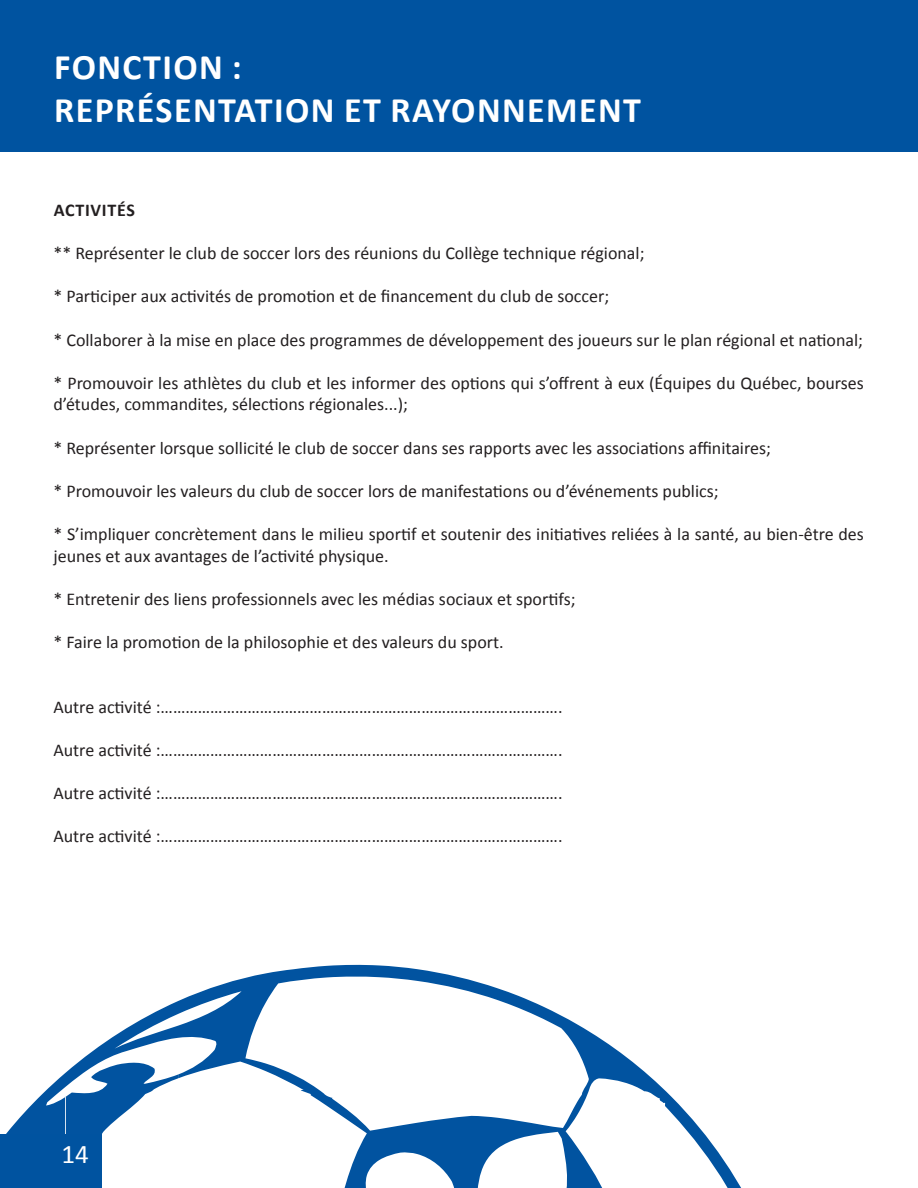
<style>
.page{position:relative;width:918px;height:1188px;background:#fff}
.page>*{position:absolute;margin:0;border:0;box-sizing:border-box;transform-origin:0 0}
.t1{font:700 36px "Calibri";letter-spacing:.04em;color:#fff}
.t2{font:27px "Calibri";color:#fff}
.t3{font:18px/21.6px "Calibri";color:#231f20}
.t4{font:700 18px "Calibri";letter-spacing:.04em;color:#231f20}
</style>
<div class="page">
<svg style="left:1px;top:965px;width:740px;height:223px"></svg>
<div style="left:1px;top:1135px;width:101px;height:53px;background:#0053a0"></div>
<div style="left:0;top:0;width:918px;height:151px;background:#0053a0"></div>
<p class="t1" style="left:54px;top:44px;width:189px">FONCTION :</p>
<p class="t1" style="left:54px;top:87px;width:588px">REPRÉSENTATION ET RAYONNEMENT</p>
<p class="t4" style="left:54px;top:199px;width:83px">ACTIVITÉS</p>
<p class="t3" style="left:53px;top:243px;width:593px">** Représenter le club de soccer lors des réunions du Collège technique régional;</p>
<p class="t3" style="left:53px;top:286px;width:557px">* Participer aux activités de promotion et de financement du club de soccer;</p>
<p class="t3" style="left:53px;top:329px;width:811px">* Collaborer à la mise en place des programmes de développement des joueurs sur le plan régional et national;</p>
<p class="t3" style="left:53px;top:372px;width:812px">* Promouvoir les athlètes du club et les informer des options qui s’offrent à eux (Équipes du Québec, bourses d’études, commandites, sélections régionales...);</p>
<p class="t3" style="left:53px;top:437px;width:719px">* Représenter lorsque sollicité le club de soccer dans ses rapports avec les associations affinitaires;</p>
<p class="t3" style="left:53px;top:480px;width:667px">* Promouvoir les valeurs du club de soccer lors de manifestations ou d’événements publics;</p>
<p class="t3" style="left:53px;top:523px;width:812px">* S’impliquer concrètement dans le milieu sportif et soutenir des initiatives reliées à la santé, au bien-être des jeunes et aux avantages de l’activité physique.</p>
<p class="t3" style="left:53px;top:588px;width:524px">* Entretenir des liens professionnels avec les médias sociaux et sportifs;</p>
<p class="t3" style="left:53px;top:631px;width:452px">* Faire la promotion de la philosophie et des valeurs du sport.</p>
<p class="t3" style="left:53px;top:696px;width:511px">Autre activité :…………………………………………………………………………………….</p>
<p class="t3" style="left:53px;top:739px;width:511px">Autre activité :…………………………………………………………………………………….</p>
<p class="t3" style="left:53px;top:783px;width:511px">Autre activité :…………………………………………………………………………………….</p>
<p class="t3" style="left:53px;top:826px;width:511px">Autre activité :…………………………………………………………………………………….</p>
<h2 class="t2" style="left:62px;top:1136px;width:29px">14</h2>
</div>
